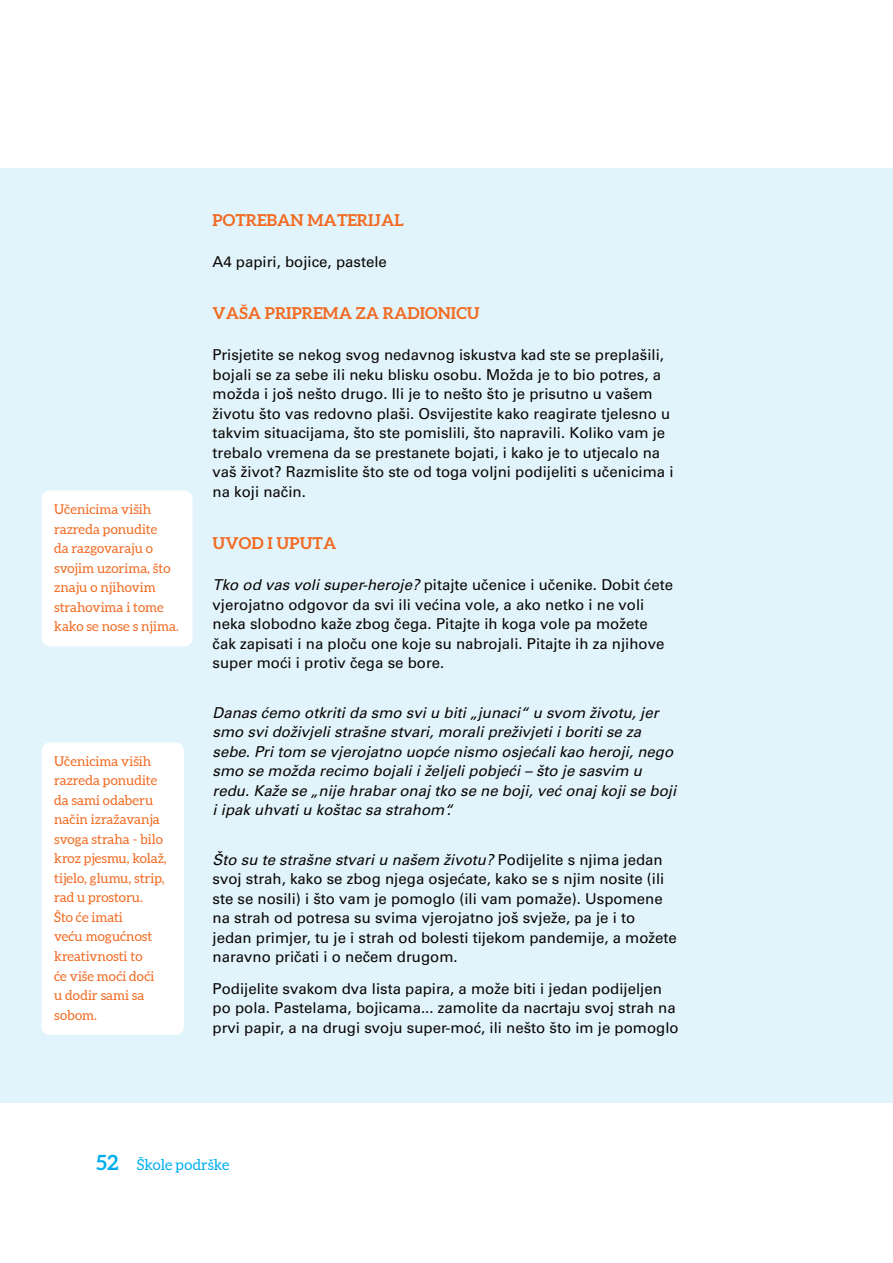
<style>
.page{position:relative;width:893px;height:1263px;background:#fff}
.page>*{position:absolute;margin:0;border:0;box-sizing:border-box;transform-origin:0 0}
.Heading_3_Modul_2{font:700 16.5px "Aleo";color:#f36a21}
.t1{font:15px/19.5px "Univers LT Std";color:#0a0604}
.t2{font:italic 15px/19.5px "Univers LT Std";color:#0a0604}
.t3{font:15px "Aleo";color:#00aeef}
.OBLAK{font:13.5px/19.5px "Aleo";color:#f36a21}
.s1{font-style:italic}
.s2{font-weight:700;font-size:21px}
</style>
<div class="page">
<div style="left:0;top:169px;width:893px;height:934px;background:#e1f4fc"></div>
<div style="left:41px;top:490px;width:152px;height:156px;background:#fff;border-radius:9px"></div>
<div style="left:41px;top:742px;width:143px;height:293px;background:#fff;border-radius:9px"></div>
<p class="OBLAK" style="left:54px;top:500px;width:126px">Učenicima viših razreda ponudite<br>da razgovaraju o svojim uzorima, što znaju o njihovim strahovima i tome kako se nose s njima.</p>
<p class="OBLAK" style="left:54px;top:752px;width:114px">Učenicima viših razreda ponudite da sami odaberu način izražavanja svoga straha - bilo kroz pjesmu, kolaž, tijelo, glumu, strip, rad u prostoru.<br>Što će imati<br>veću mogućnost kreativnosti to<br>će više moći doći<br>u dodir sami sa sobom.</p>
<p class="Heading_3_Modul_2" style="left:213px;top:210px;width:193px">POTREBAN MATERIJAL</p>
<p class="t1" style="left:213px;top:252px;width:176px">A4 papiri, bojice, pastele</p>
<p class="Heading_3_Modul_2" style="left:213px;top:303px;width:269px">VAŠA PRIPREMA ZA RADIONICU</p>
<p class="t1" style="left:213px;top:345px;width:462px">Prisjetite se nekog svog nedavnog iskustva kad ste se preplašili, bojali se za sebe ili neku blisku osobu. Možda je to bio potres, a možda i još nešto drugo. Ili je to nešto što je prisutno u vašem životu što vas redovno plaši. Osvijestite kako reagirate tjelesno u takvim situacijama, što ste pomislili, što napravili. Koliko vam je trebalo vremena da se prestanete bojati, i kako je to utjecalo na vaš život? Razmislite što ste od toga voljni podijeliti s učenicima i na koji način.</p>
<p class="Heading_3_Modul_2" style="left:213px;top:533px;width:125px">UVOD I UPUTA</p>
<p class="t1" style="left:213px;top:575px;width:462px"><span class="s1">Tko od vas voli super-heroje?</span> pitajte učenice i učenike. Dobit ćete vjerojatno odgovor da svi ili većina vole, a ako netko i ne voli neka slobodno kaže zbog čega. Pitajte ih koga vole pa možete čak zapisati i na ploču one koje su nabrojali. Pitajte ih za njihove super moći i protiv čega se bore.</p>
<p class="t2" style="left:213px;top:703px;width:465px">Danas ćemo otkriti da smo svi u biti „junaci“ u svom životu, jer smo svi doživjeli strašne stvari, morali preživjeti i boriti se za sebe. Pri tom se vjerojatno uopće nismo osjećali kao heroji, nego smo se možda recimo bojali i željeli pobjeći – što je sasvim u redu. Kaže se „nije hrabar onaj tko se ne boji, već onaj koji se boji i ipak uhvati u koštac sa strahom“.</p>
<p class="t1" style="left:213px;top:850px;width:466px"><span class="s1">Što su te strašne stvari u našem životu?</span> Podijelite s njima jedan svoj strah, kako se zbog njega osjećate, kako se s njim nosite (ili ste se nosili) i što vam je pomoglo (ili vam pomaže). Uspomene na strah od potresa su svima vjerojatno još svježe, pa je i to jedan primjer, tu je i strah od bolesti tijekom pandemije, a možete naravno pričati i o nečem drugom.</p>
<p class="t1" style="left:213px;top:979px;width:468px">Podijelite svakom dva lista papira, a može biti i jedan podijeljen po pola. Pastelama, bojicama... zamolite da nacrtaju svoj strah na prvi papir, a na drugi svoju super-moć, ili nešto što im je pomoglo</p>
<p class="t3" style="left:96px;top:1155px;width:135px"><span class="s2">52</span> Škole podrške</p>
</div>
